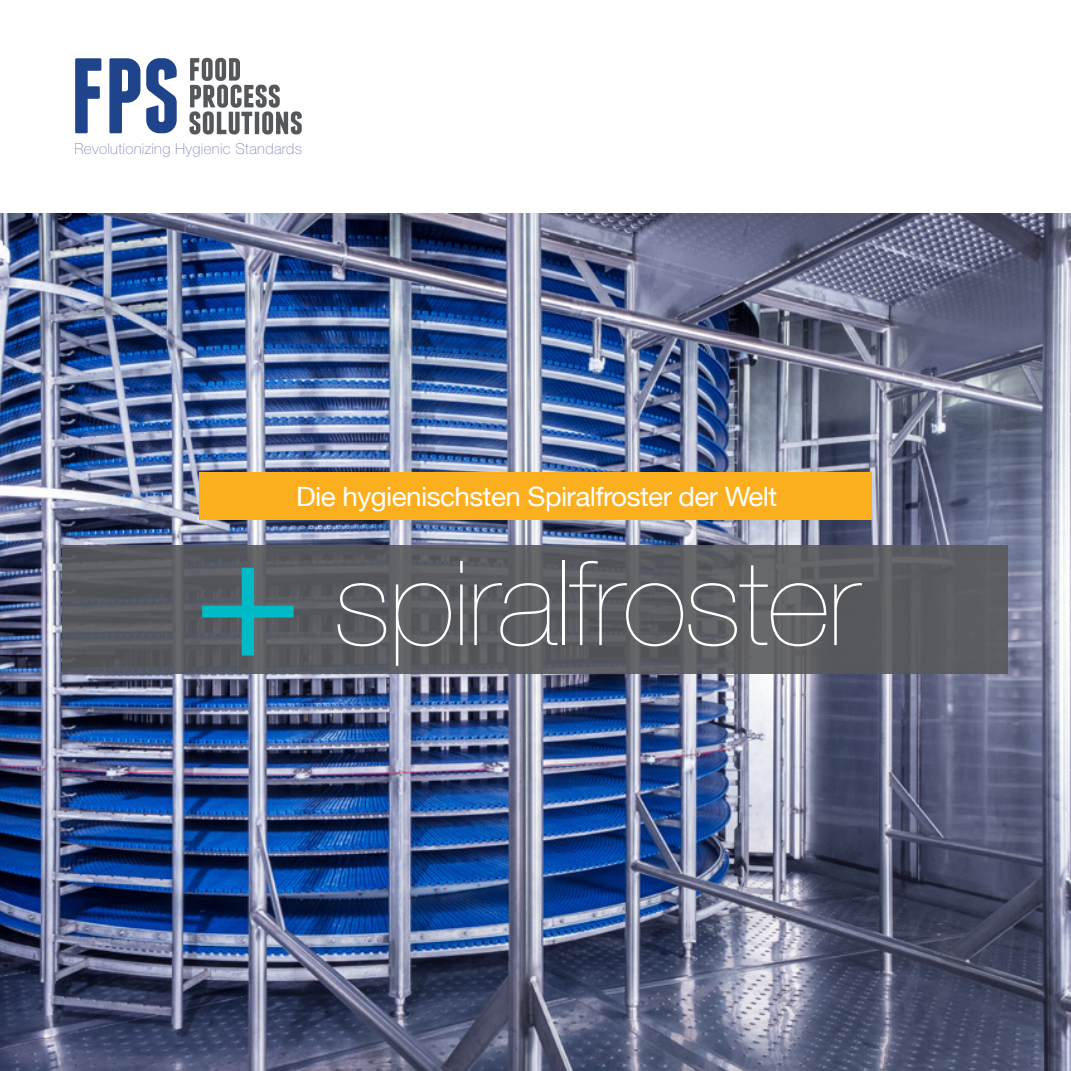
<style>
.page{position:relative;width:1071px;height:1071px;background:#fff}
.page>*{position:absolute;margin:0;border:0;box-sizing:border-box;transform-origin:0 0}
.t1{font:200 117.95px "Helvetica Neue";letter-spacing:-.015em;color:#fff;scale:1.05 1}
.t2{font:26.6px "Helvetica Neue";letter-spacing:-.02em;color:#fff;scale:1.05 1}
.t3{font:100 15.05px "Helvetica Neue";letter-spacing:.02em;color:#858ab8}
.s1{font-weight:400;font-size:173.6px;color:#00bac5}
</style>
<div class="page">
<img style="left:0;top:213px;width:1071px;height:858px">
<svg style="left:75px;top:58px;width:26px;height:75px"></svg>
<svg style="left:109px;top:58px;width:31px;height:75px"></svg>
<svg style="left:146px;top:58px;width:31px;height:75px"></svg>
<svg style="left:190px;top:58px;width:112px;height:76px"></svg>
<div style="left:63px;top:546px;width:945px;height:128px;background:#58595b"></div>
<div style="left:199px;top:472px;width:673px;height:48px;background:#fcaf1e"></div>
<p class="t3" style="left:74px;top:138px;width:229px">Revolutionizing Hygienic Standards</p>
<p class="t2" style="left:296px;top:478px;width:460px">Die hygienischsten Spiralfroster der Welt</p>
<h1 class="t1" style="left:193px;top:512px;width:636px"><span class="s1">+</span> spiralfroster</h1>
</div>
